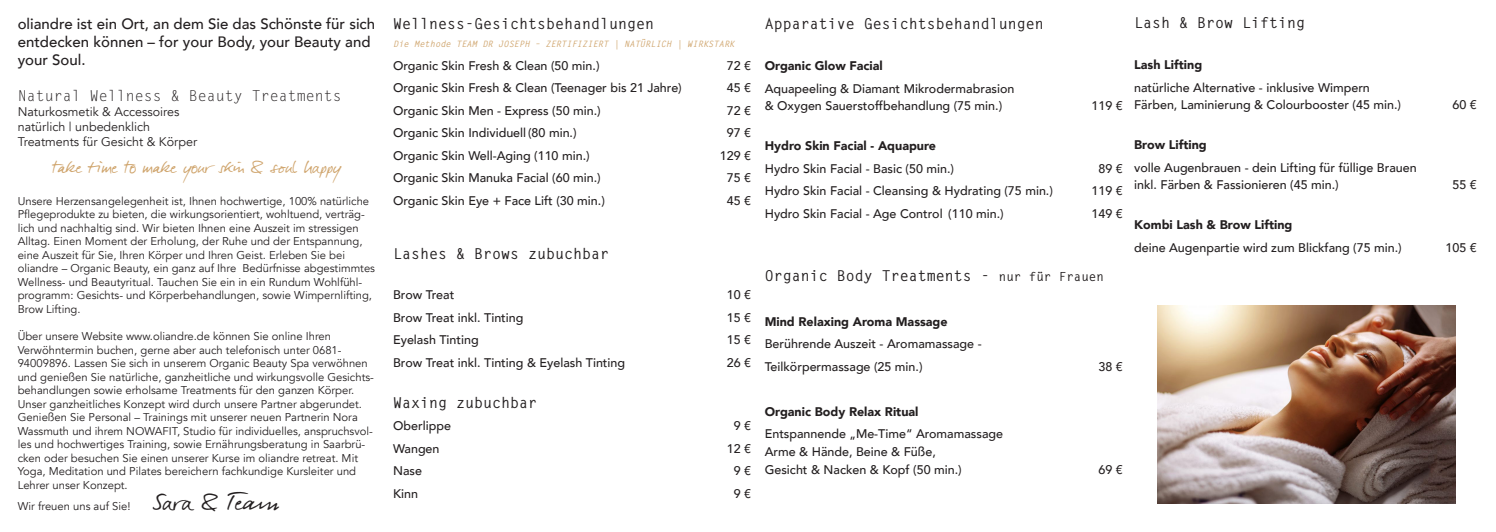
<style>
.page{position:relative;width:1496px;height:532px;background:#fff}
.page>*{position:absolute;margin:0;border:0;box-sizing:border-box;transform-origin:0 0}
.t1{font:30px "Darkwoman";color:#231f20}
.t2{font:22.5px "Darkwoman";color:#d0a66f}
.t3{font:700 15px "Letter Gothic Std";color:#231f20}
.t4{font:500 15px/18px "Avenir";color:#231f20}
.t5{font:15px "Letter Gothic Std";color:#231f20}
.t6{font:500 12.5px/17.5px "Avenir";color:#231f20}
.t7{font:900 12.5px "Avenir";color:#231f20}
.t8{font:12.5px "Avenir";color:#231f20}
.t9{font:11.25px/13.5px "Avenir";color:#231f20}
.t10{font:italic 700 8.75px "Letter Gothic Std";color:#d0a66f}
.s1{font-size:12.5px}
</style>
<div class="page">
<img style="left:1157px;top:305px;width:297px;height:198px">
<p class="t4" style="left:18px;top:14px;width:359px">oliandre ist ein Ort, an dem Sie das Schönste für sich entdecken können – for your Body, your Beauty and your Soul.</p>
<p class="t5" style="left:18px;top:87px;width:326px">Natural Wellness &amp; Beauty Treatments</p>
<p class="t8" style="left:18px;top:104px;width:163px">Naturkosmetik &amp; Accessoires</p>
<p class="t8" style="left:18px;top:119px;width:134px">natürlich | unbedenklich</p>
<p class="t8" style="left:18px;top:134px;width:181px">Treatments für Gesicht &amp; Körper</p>
<p class="t2" style="left:52px;top:152px;width:290px">take time to make your skin &amp; soul happy</p>
<p class="t9" style="left:18px;top:194px;width:359px">Unsere Herzensangelegenheit ist, Ihnen hochwertige, 100% natürliche Pflegeprodukte zu bieten, die wirkungsorientiert, wohltuend, verträg&shy;lich und nachhaltig sind. Wir bieten Ihnen eine Auszeit im stressigen Alltag. Einen Moment der Erholung, der Ruhe und der Entspannung, eine Auszeit für Sie, Ihren Körper und Ihren Geist. Erleben Sie bei oliandre – Organic Beauty, ein ganz auf Ihre Bedürfnisse abgestimmtes Wellness- und Beautyritual. Tauchen Sie ein in ein Rundum Wohlfühl&shy;programm: Gesichts- und Körperbehandlungen, sowie Wimpernlifting, Brow Lifting.</p>
<p class="t9" style="left:18px;top:329px;width:358px">Über unsere Website www.oliandre.de können Sie online Ihren Verwöhntermin buchen, gerne aber auch telefonisch unter 0681- 94009896. Lassen Sie sich in unserem Organic Beauty Spa verwöhnen und genießen Sie natürliche, ganzheitliche und wirkungsvolle Gesichts&shy;behandlungen sowie erholsame Treatments für den ganzen Körper.<br>Unser ganzheitliches Konzept wird durch unsere Partner abgerundet.<br>Genießen Sie Personal – Trainings mit unserer neuen Partnerin Nora Wassmuth und ihrem NOWAFIT, Studio für individuelles, anspruchsvol&shy;les und hochwertiges Training, sowie Ernährungsberatung in Saarbrü&shy;cken oder besuchen Sie einen unserer Kurse im oliandre retreat. Mit Yoga, Meditation und Pilates bereichern fachkundige Kursleiter und Lehrer unser Konzept.</p>
<p class="t9" style="left:18px;top:499px;width:114px">Wir freuen uns auf Sie!</p>
<p class="t1" style="left:153px;top:482px;width:128px">Sara &amp; Team</p>
<p class="t3" style="left:393px;top:15px;width:263px">Wellness-Gesichtsbehandlungen</p>
<p class="t10" style="left:393px;top:39px;width:343px">Die Methode TEAM DR JOSEPH – ZERTIFIZIERT | NATÜRLICH | WIRKSTARK</p>
<p class="t6" style="left:393px;top:56px;width:208px">Organic Skin Fresh &amp; Clean (50 min.)</p>
<p class="t6" style="left:726px;top:56px;width:26px">72 €</p>
<p class="t6" style="left:393px;top:78px;width:290px">Organic Skin Fresh &amp; Clean (Teenager bis 21 Jahre)</p>
<p class="t6" style="left:726px;top:78px;width:26px">45 €</p>
<p class="t6" style="left:393px;top:101px;width:209px">Organic Skin Men - Express (50 min.)</p>
<p class="t6" style="left:726px;top:101px;width:26px">72 €</p>
<p class="t6" style="left:393px;top:123px;width:185px">Organic Skin Individuell (80 min.)</p>
<p class="t6" style="left:726px;top:123px;width:26px">97 €</p>
<p class="t6" style="left:393px;top:146px;width:198px">Organic Skin Well-Aging (110 min.)</p>
<p class="t6" style="left:720px;top:146px;width:33px">129 €</p>
<p class="t6" style="left:393px;top:168px;width:209px">Organic Skin Manuka Facial (60 min.)</p>
<p class="t6" style="left:726px;top:168px;width:26px">75 €</p>
<p class="t6" style="left:393px;top:191px;width:213px">Organic Skin Eye + Face Lift (30 min.)</p>
<p class="t6" style="left:726px;top:191px;width:26px">45 €</p>
<p class="t3" style="left:393px;top:244px;width:218px">Lashes &amp; Brows zubuchbar</p>
<p class="t6" style="left:393px;top:285px;width:63px">Brow Treat</p>
<p class="t6" style="left:726px;top:285px;width:26px">10 €</p>
<p class="t6" style="left:393px;top:308px;width:132px">Brow Treat inkl. Tinting</p>
<p class="t6" style="left:726px;top:308px;width:26px">15 €</p>
<p class="t6" style="left:393px;top:330px;width:87px">Eyelash Tinting</p>
<p class="t6" style="left:726px;top:330px;width:26px">15 €</p>
<p class="t6" style="left:393px;top:353px;width:233px">Brow Treat inkl. Tinting &amp; Eyelash Tinting</p>
<p class="t6" style="left:726px;top:353px;width:26px">26 €</p>
<p class="t3" style="left:393px;top:393px;width:146px">Waxing zubuchbar</p>
<p class="t6" style="left:393px;top:416px;width:59px">Oberlippe</p>
<p class="t6" style="left:733px;top:416px;width:19px">9 €</p>
<p class="t6" style="left:393px;top:438px;width:48px">Wangen</p>
<p class="t6" style="left:726px;top:438px;width:26px">12 €</p>
<p class="t6" style="left:393px;top:461px;width:30px">Nase</p>
<p class="t6" style="left:733px;top:461px;width:19px">9 €</p>
<p class="t6" style="left:393px;top:483px;width:26px">Kinn</p>
<p class="t6" style="left:733px;top:483px;width:19px">9 €</p>
<p class="t3" style="left:764px;top:14px;width:281px">Apparative Gesichtsbehandlungen</p>
<p class="t7" style="left:764px;top:55px;width:120px">Organic Glow Facial</p>
<p class="t6" style="left:764px;top:79px;width:251px">Aquapeeling &amp; Diamant Mikrodermabrasion</p>
<p class="t6" style="left:764px;top:96px;width:239px">&amp; Oxygen Sauerstoffbehandlung (75 min.)</p>
<p class="t6" style="left:1091px;top:96px;width:33px">119 €</p>
<p class="t7" style="left:764px;top:135px;width:173px">Hydro Skin Facial - Aquapure</p>
<p class="t6" style="left:764px;top:159px;width:191px">Hydro Skin Facial - Basic (50 min.)</p>
<p class="t6" style="left:1098px;top:159px;width:26px">89 €</p>
<p class="t6" style="left:764px;top:181px;width:290px">Hydro Skin Facial - Cleansing &amp; Hydrating (75 min.)</p>
<p class="t6" style="left:1091px;top:181px;width:33px">119 €</p>
<p class="t6" style="left:764px;top:204px;width:240px">Hydro Skin Facial - Age Control (110 min.)</p>
<p class="t6" style="left:1091px;top:204px;width:33px">149 €</p>
<p class="t3" style="left:764px;top:266px;width:340px">Organic Body Treatments - <span class="s1">nur für Frauen</span></p>
<p class="t7" style="left:764px;top:310px;width:184px">Mind Relaxing Aroma Massage</p>
<p class="t6" style="left:764px;top:334px;width:218px">Berührende Auszeit - Aromamassage -</p>
<p class="t6" style="left:764px;top:357px;width:159px">Teilkörpermassage (25 min.)</p>
<p class="t6" style="left:1098px;top:357px;width:26px">38 €</p>
<p class="t7" style="left:764px;top:400px;width:155px">Organic Body Relax Ritual</p>
<p class="t6" style="left:764px;top:424px;width:240px">Entspannende „Me-Time“ Aromamassage<br>Arme &amp; Hände, Beine &amp; Füße,</p>
<p class="t6" style="left:764px;top:459px;width:198px">Gesicht &amp; Nacken &amp; Kopf (50 min.)</p>
<p class="t6" style="left:1098px;top:459px;width:26px">69 €</p>
<p class="t3" style="left:1134px;top:13px;width:172px">Lash &amp; Brow Lifting</p>
<p class="t7" style="left:1134px;top:54px;width:70px">Lash Lifting</p>
<p class="t6" style="left:1134px;top:78px;width:237px">natürliche Alternative - inklusive Wimpern</p>
<p class="t6" style="left:1134px;top:95px;width:268px">Färben, Laminierung &amp; Colourbooster (45 min.)</p>
<p class="t6" style="left:1452px;top:95px;width:26px">60 €</p>
<p class="t7" style="left:1134px;top:134px;width:74px">Brow Lifting</p>
<p class="t6" style="left:1134px;top:158px;width:284px">volle Augenbrauen - dein Lifting für füllige Brauen</p>
<p class="t6" style="left:1134px;top:175px;width:206px">inkl. Färben &amp; Fassionieren (45 min.)</p>
<p class="t6" style="left:1452px;top:175px;width:26px">55 €</p>
<p class="t7" style="left:1134px;top:214px;width:160px">Kombi Lash &amp; Brow Lifting</p>
<p class="t6" style="left:1134px;top:238px;width:269px">deine Augenpartie wird zum Blickfang (75 min.)</p>
<p class="t6" style="left:1445px;top:238px;width:33px">105 €</p>
</div>
